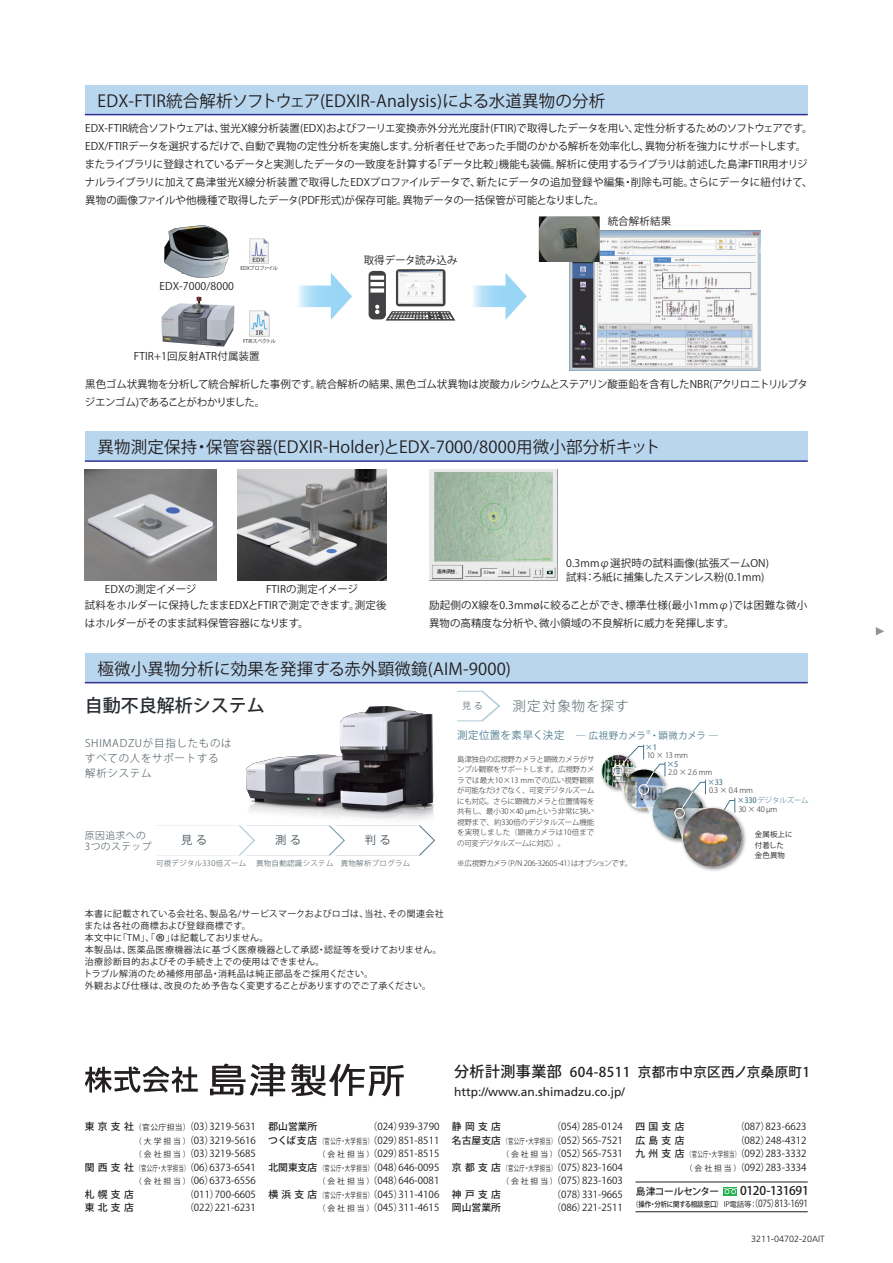
<style>
.page{position:relative;width:893px;height:1263px;background:#fff}
.page>*{position:absolute;margin:0;border:0;box-sizing:border-box;transform-origin:0 0}
.t1{font:21px "Koz Go Pro";color:#231f20}
.t2{font:500 18px "Koz Go Pro";color:#282c31}
.t3{font:16.5px "Koz Go Pro";letter-spacing:.01em;color:#231f20}
.t4{font:500 13.5px "Koz Go Pro";letter-spacing:.03em;color:#231f20}
.t5{font:300 13.5px "Koz Go Pro";letter-spacing:.09em;color:#53626a}
.t6{font:12px "Frutiger";color:#231f20}
.t7{font:500 12px "Koz Go Pro";letter-spacing:-.03em;color:#231f20}
.t8{font:11.25px "Koz Go Pro";color:#46555d}
.t9{font:10.5px/18px "Koz Go Pro";color:#231f20}
.t10{font:300 10.5px/15px "Koz Go Pro";letter-spacing:.065em;color:#46555d}
.t11{font:9.75px/13.5px "Koz Go Pro";color:#231f20;text-align:justify}
.t12{font:500 9.75px/13.5px "Koz Go Pro";letter-spacing:.34em;color:#231f20}
.t13{font:500 9.75px/13.5px "Koz Go Pro";letter-spacing:.005em;color:#231f20}
.t14{font:9.75px "Koz Go Pro";letter-spacing:-.03em;color:#231f20;scale:.85 1}
.t15{font:300 9.75px/11.7px "Koz Go Pro";letter-spacing:.05em;color:#46555d}
.t16{font:500 9.75px "Koz Go Pro";letter-spacing:-.055em;color:#231f20}
.t17{font:9.3px "Koz Go Pro";letter-spacing:.03em;color:#4f7d8f}
.t18{font:9px/12px "Koz Go Pro";letter-spacing:.045em;color:#231f20}
.t19{font:300 9px "Frutiger";color:#231f20}
.t20{font:9px "Koz Go Pro";color:#717d83}
.t21{font:7.8px/13.5px "Koz Go Pro";letter-spacing:.07em;color:#231f20;scale:.69 1}
.t22{font:7.8px/13.5px "Koz Go Pro";letter-spacing:.16em;color:#231f20}
.t23{font:300 7.5px/10.5px "Koz Go Pro";letter-spacing:-.025em;color:#312f30;text-align:justify}
.t24{font:300 7.5px "Koz Go Pro";letter-spacing:.035em;color:#46555d}
.t25{font:500 7.5px "Koz Go Pro";letter-spacing:-.01em;color:#231f20;scale:.85 1}
.t26{font:7.5px/10.5px "Koz Go Pro";letter-spacing:.01em;color:#231f20}
.t27{font:300 7.5px "Koz Go Pro";letter-spacing:-.025em;color:#4f7d8f}
.t28{font:500 7.5px "Koz Go Pro";color:#4f7d8f}
.t29{font:5.1px "Koz Go Pro";letter-spacing:-.045em;color:#231f20}
.s1{font-size:10.5px}
.s2{font-weight:500}
.s3{font-size:15px}
.s4{font-size:7.5px}
</style>
<div class="page">
<div style="left:85px;top:85px;width:723px;height:30px;background:#b9d6ef"></div>
<div style="left:85px;top:431px;width:723px;height:30px;background:#b9d6ef"></div>
<div style="left:85px;top:653px;width:723px;height:30px;background:#b9d6ef"></div>
<img style="left:245px;top:706px;width:189px;height:114px">
<svg style="left:156px;top:825px;width:279px;height:30px"></svg>
<svg style="left:457px;top:691px;width:43px;height:30px"></svg>
<img style="left:699px;top:824px;width:47px;height:47px">
<img style="left:601px;top:755px;width:12px;height:36px">
<img style="left:602px;top:755px;width:32px;height:32px;border-radius:16px">
<img style="left:613px;top:745px;width:129px;height:122px">
<img style="left:429px;top:469px;width:129px;height:111px">
<img style="left:569px;top:231px;width:191px;height:140px">
<svg style="left:298px;top:273px;width:54px;height:47px"></svg>
<svg style="left:473px;top:273px;width:54px;height:47px"></svg>
<hr style="left:85px;top:114px;width:723px;height:1px;background:#2e3092">
<hr style="left:85px;top:460px;width:723px;height:2px;background:#2e3092">
<hr style="left:85px;top:682px;width:723px;height:1px;background:#2e3092">
<img style="left:237px;top:470px;width:150px;height:110px">
<img style="left:164px;top:225px;width:65px;height:53px">
<img style="left:161px;top:296px;width:73px;height:51px">
<img style="left:249px;top:238px;width:20px;height:26px">
<img style="left:250px;top:311px;width:19px;height:25px">
<div style="left:396px;top:269px;width:49px;height:37px;background:#424144;border-radius:3px"></div>
<svg style="left:369px;top:271px;width:86px;height:50px"></svg>
<img style="left:399px;top:272px;width:44px;height:32px">
<svg style="left:876px;top:627px;width:8px;height:8px"></svg>
<hr style="left:635px;top:1211px;width:173px;height:1px;background:#231f20">
<hr style="left:635px;top:1182px;width:173px;height:1px;background:#231f20">
<svg style="left:85px;top:1066px;width:113px;height:26px"></svg>
<svg style="left:210px;top:1063px;width:75px;height:33px"></svg>
<svg style="left:291px;top:1063px;width:113px;height:33px"></svg>
<svg style="left:724px;top:1187px;width:13px;height:8px"></svg>
<svg style="left:724px;top:1188px;width:13px;height:6px"></svg>
<img style="left:539px;top:217px;width:60px;height:45px">
<img style="left:85px;top:470px;width:131px;height:110px">
<h3 class="t3" style="left:98px;top:90px;width:509px">EDX-FTIR統合解析ソフトウェア(EDXIR-Analysis)による水道異物の分析</h3>
<p class="t9" style="left:85px;top:120px;width:729px">EDX-FTIR統合ソフトウェアは、蛍光X線分析装置(EDX)およびフーリエ変換赤外分光光度計(FTIR)で取得したデータを用い、定性分析するためのソフトウェアです。EDX/FTIRデータを選択するだけで、自動で異物の定性分析を実施します。分析者任せであった手間のかかる解析を効率化し、異物分析を強力にサポートします。またライブラリに登録されているデータと実測したデータの一致度を計算する「データ比較」機能も装備。解析に使用するライブラリは前述した島津FTIR用オリジナルライブラリに加えて島津蛍光X線分析装置で取得したEDXプロファイルデータで、新たにデータの追加登録や編集・削除も可能。さらにデータに紐付けて、異物の画像ファイルや他機種で取得したデータ(PDF形式)が保存可能。異物データの一括保管が可能となりました。</p>
<p class="t29" style="left:240px;top:265px;width:39px">EDXプロファイル</p>
<p class="t9" style="left:160px;top:277px;width:76px">EDX-7000/8000</p>
<p class="t29" style="left:243px;top:337px;width:34px">FTIRスペクトル</p>
<p class="t9" style="left:134px;top:347px;width:127px">FTIR+1回反射ATR付属装置</p>
<p class="t9" style="left:364px;top:252px;width:95px">取得データ読み込み</p>
<p class="t9" style="left:608px;top:212px;width:65px">統合解析結果</p>
<p class="t9" style="left:85px;top:375px;width:725px">黒色ゴム状異物を分析して統合解析した事例です。統合解析の結果、黒色ゴム状異物は炭酸カルシウムとステアリン酸亜鉛を含有したNBR(アクリロニトリルブタジエンゴム)であることがわかりました。</p>
<h3 class="t3" style="left:98px;top:437px;width:564px">異物測定保持・保管容器(EDXIR-Holder)とEDX-7000/8000用微小部分析キット</h3>
<p class="t9" style="left:105px;top:580px;width:93px">EDXの測定イメージ</p>
<p class="t9" style="left:266px;top:580px;width:94px">FTIRの測定イメージ</p>
<p class="t9" style="left:566px;top:557px;width:204px;line-height:13.5px">0.3mmφ選択時の試料画像(拡張ズームON)試料：ろ紙に捕集したステンレス粉(0.1mm)</p>
<p class="t9" style="left:85px;top:596px;width:303px">試料をホルダーに保持したままEDXとFTIRで測定できます。測定後はホルダーがそのまま試料保管容器になります。</p>
<p class="t9" style="left:429px;top:596px;width:380px">励起側のX線を0.3mmøに絞ることができ、標準仕様(最小1mmφ)では困難な微小異物の高精度な分析や、微小領域の不良解析に威力を発揮します。</p>
<h3 class="t3" style="left:98px;top:658px;width:415px">極微小異物分析に効果を発揮する赤外顕微鏡(AIM-9000)</h3>
<h2 class="t2" style="left:85px;top:694px;width:182px">自動不良解析システム</h2>
<p class="t10" style="left:85px;top:736px;width:148px">SHIMADZUが目指したものはすべての人をサポートする解析システム</p>
<p class="t20" style="left:462px;top:700px;width:22px">見る</p>
<p class="t5" style="left:512px;top:698px;width:118px">測定対象物を探す</p>
<p class="t17" style="left:457px;top:729px;width:263px"><span class="s1">測定位置を素早く決定　</span>─ 広視野カメラ<sup>※</sup>・顕微カメラ ─</p>
<p class="t23" style="left:647px;top:750px;width:43px">10 × 13 mm</p>
<p class="t28" style="left:645px;top:742px;width:13px">×1</p>
<p class="t23" style="left:457px;top:754px;width:139px">島津独自の広視野カメラと顕微カメラがサンプル観察をサポートします。広視野カメラでは最大10×13 mmでの広い視野観察が可能なだけでなく、可変デジタルズームにも対応。さらに顕微カメラと位置情報を共有し、最小30×40 µmという非常に狭い視野まで、約330倍のデジタルズーム機能を実現しました（顕微カメラは10倍までの可変デジタルズームに対応）。</p>
<p class="t28" style="left:667px;top:759px;width:13px">×5</p>
<p class="t23" style="left:668px;top:767px;width:45px">2.0 × 2.6 mm</p>
<p class="t28" style="left:707px;top:777px;width:17px">×33</p>
<p class="t23" style="left:709px;top:785px;width:45px">0.3 × 0.4 mm</p>
<p class="t27" style="left:737px;top:796px;width:73px"><span class="s2">×330</span>デジタルズーム</p>
<p class="t23" style="left:738px;top:804px;width:40px">30 × 40 µm</p>
<p class="t15" style="left:85px;top:829px;width:68px">原因追求への<br>3つのステップ</p>
<p class="t26" style="left:755px;top:830px;width:39px">金属板上に付着した金色異物</p>
<p class="t8" style="left:181px;top:833px;width:27px">見る</p>
<p class="t8" style="left:275px;top:833px;width:27px">測る</p>
<p class="t8" style="left:365px;top:833px;width:27px">判る</p>
<p class="t24" style="left:341px;top:859px;width:71px">異物解析プログラム</p>
<p class="t23" style="left:457px;top:858px;width:177px">※広視野カメラ（P/N 206-32605-41）はオプションです。</p>
<p class="t24" style="left:156px;top:859px;width:92px">可視デジタル330倍ズーム</p>
<p class="t24" style="left:256px;top:859px;width:79px">異物自動認識システム</p>
<p class="t18" style="left:84px;top:908px;width:361px">本書に記載されている会社名、製品名/サービスマークおよびロゴは、当社、その関連会社または各社の商標および登録商標です。<br>本文中に「TM」、「</p>
<p class="t18" style="left:84px;top:932px;width:360px;text-indent:82px">」は記載しておりません。<br>本製品は、医薬品医療機器法に基づく医療機器として承認・認証等を受けておりません。治療診断目的およびその手続き上での使用はできません。<br>トラブル解消のため補修用部品・消耗品は純正部品をご採用ください。<br>外観および仕様は、改良のため予告なく変更することがありますのでご了承ください。</p>
<h1 class="t1" style="left:155px;top:929px;width:11px">®</h1>
<p class="t4" style="left:454px;top:1063px;width:357px"><span class="s3">分析計測事業部</span> 604-8511 京都市中京区西ノ京桑原町1</p>
<p class="t6" style="left:454px;top:1085px;width:172px">http://www.an.shimadzu.co.jp/</p>
<p class="t13" style="left:268px;top:1120px;width:51px">郡山営業所つくば支店</p>
<p class="t12" style="left:268px;top:1161px;width:50px">北関東支店</p>
<p class="t12" style="left:268px;top:1188px;width:50px">横浜支店</p>
<p class="t12" style="left:85px;top:1120px;width:50px">東京支社</p>
<p class="t12" style="left:85px;top:1161px;width:50px">関西支社</p>
<p class="t12" style="left:85px;top:1188px;width:50px">札幌支店東北支店</p>
<p class="t13" style="left:452px;top:1120px;width:50px">静岡支店名古屋支店</p>
<p class="t12" style="left:452px;top:1161px;width:50px">京都支店</p>
<p class="t13" style="left:452px;top:1188px;width:50px">神戸支店岡山営業所</p>
<p class="t11" style="left:184px;top:1120px;width:73px">（03）3219-5631（03）3219-5616（03）3219-5685（06）6373-6541（06）6373-6556（011）700-6605（022）221-6231</p>
<p class="t11" style="left:368px;top:1120px;width:73px">（024）939-3790（029）851-8511（029）851-8515（048）646-0095（048）646-0081（045）311-4106（045）311-4615</p>
<p class="t11" style="left:551px;top:1120px;width:73px">（054）285-0124（052）565-7521（052）565-7531（075）823-1604（075）823-1603（078）331-9665（086）221-2511</p>
<p class="t11" style="left:735px;top:1120px;width:73px">（087）823-6623（082）248-4312（092）283-3332（092）283-3334</p>
<p class="t12" style="left:635px;top:1120px;width:50px;text-align:justify">四国支店広島支店九州支店</p>
<p class="t22" style="left:134px;top:1120px;width:58px">（官公庁担当）（大学担当）（会社担当）（官公庁・大学担当）（会社担当）</p>
<p class="t21" style="left:318px;top:1134px;width:83px">（官公庁・大学担当）（会社担当）（官公庁・大学担当）（会社担当）（官公庁・大学担当）（会社担当）</p>
<p class="t21" style="left:501px;top:1134px;width:83px">（官公庁・大学担当）（会社担当）（官公庁・大学担当）（会社担当）</p>
<p class="t21" style="left:685px;top:1147px;width:83px">（官公庁・大学担当）（会社担当）</p>
<p class="t7" style="left:740px;top:1183px;width:70px">0120-131691</p>
<p class="t14" style="left:724px;top:1197px;width:101px"><span class="s4">IP電話等：</span>（075）813-1691</p>
<p class="t16" style="left:636px;top:1185px;width:85px">島津コールセンター</p>
<p class="t25" style="left:632px;top:1200px;width:108px">（操作・分析に関する相談窓口）</p>
<p class="t19" style="left:751px;top:1233px;width:75px">3211-04702-20AIT</p>
</div>
